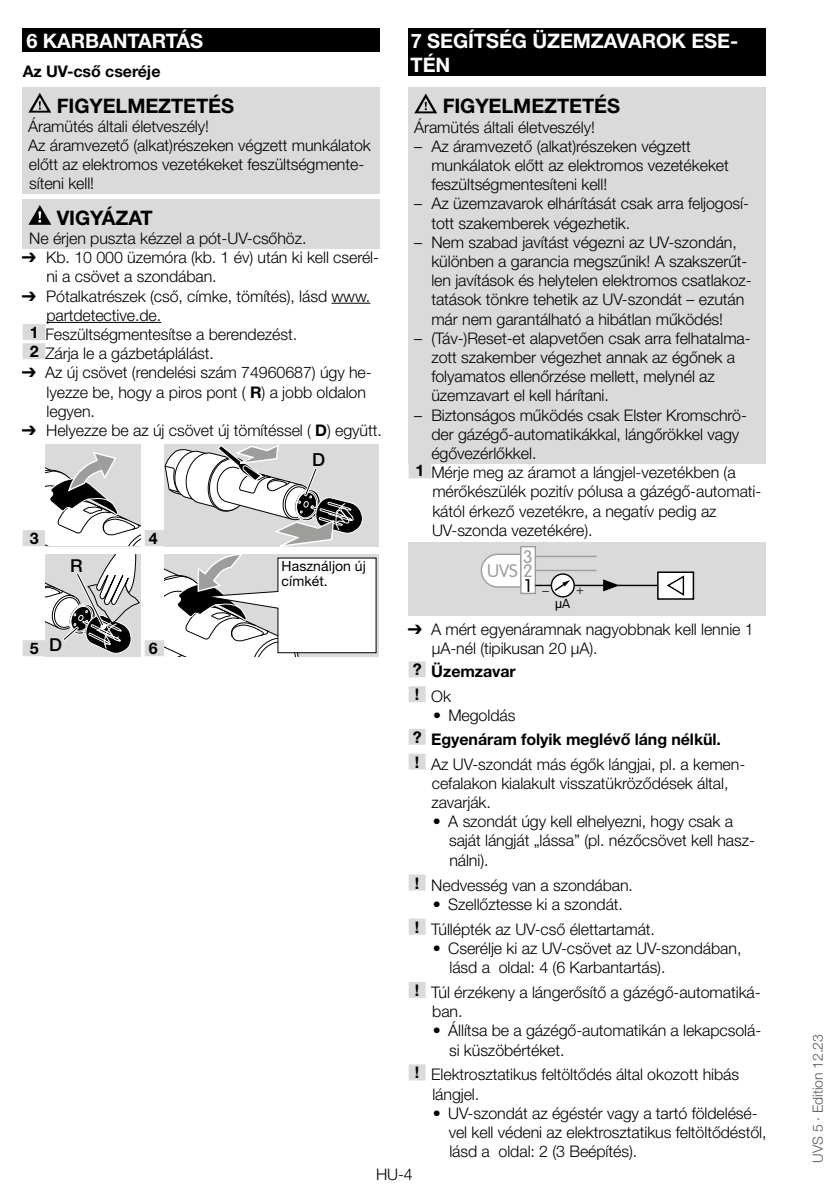
<style>
.page{position:relative;width:840px;height:1191px;background:#fff}
.page>*{position:absolute;margin:0;border:0;box-sizing:border-box;transform-origin:0 0}
.t1{font:700 20px "Helvetica Neue LT Pro";letter-spacing:-.005em;color:#fff}
.t2{font:700 20px "Helvetica Neue LT Pro";letter-spacing:-.005em;color:#000}
.t3{font:300 18px "VAG Rounded Std";color:#9d9d9c}
.t4{font:500 18px "Helvetica Neue LT Pro";color:#000}
.t5{font:300 18px "VAG Rounded Std";color:#000}
.t6{font:500 17.8px "Helvetica Neue LT Pro";color:#000}
.t7{font:300 16px/19.2px "Helvetica Neue LT Pro";letter-spacing:-.005em;color:#000}
.t8{font:700 16px/24.8px "Helvetica Neue LT Pro";letter-spacing:-.005em;color:#000}
.t9{font:14px/15px "Helvetica Neue LT Pro";letter-spacing:.005em;color:#000}
.t10{font:300 14px "Helvetica Neue LT Pro";letter-spacing:-.005em;color:#575756}
.t11{font:300 13px "Helvetica Neue LT Pro";color:#000}
.t12{font:300 13px "VAG Rounded Std";color:#000}
.s1{font-family:"Arial Unicode MS";font-weight:400}
.s2{font-weight:700}
.s3{font-weight:300}
</style>
<div class="page">
<div style="left:23px;top:28px;width:357px;height:24px;background:#000"></div>
<div style="left:23px;top:87px;width:357px;height:31px;background:#dadada"></div>
<div style="left:23px;top:115px;width:357px;height:21px;background:#dadada"></div>
<div style="left:23px;top:134px;width:357px;height:60px;background:#dadada"></div>
<div style="left:23px;top:199px;width:357px;height:31px;background:#dadada"></div>
<div style="left:23px;top:227px;width:357px;height:21px;background:#dadada"></div>
<hr style="left:331px;top:303px;width:39px;height:1px;background:#000">
<hr style="left:46px;top:322px;width:115px;height:1px;background:#000">
<div style="left:23px;top:324px;width:22px;height:16px;background:#dadada"></div>
<div style="left:23px;top:343px;width:22px;height:16px;background:#dadada"></div>
<div style="left:23px;top:530px;width:22px;height:16px;background:#dadada"></div>
<div style="left:145px;top:530px;width:19px;height:16px;background:#dadada"></div>
<div style="left:23px;top:640px;width:22px;height:16px;background:#dadada"></div>
<div style="left:145px;top:640px;width:19px;height:16px;background:#dadada"></div>
<svg style="left:28px;top:93px;width:23px;height:20px"></svg>
<svg style="left:28px;top:205px;width:23px;height:20px"></svg>
<div style="left:45px;top:444px;width:96px;height:102px;background:#dadada"></div>
<svg style="left:45px;top:452px;width:96px;height:93px"></svg>
<div style="left:164px;top:444px;width:215px;height:102px;background:#dadada"></div>
<svg style="left:164px;top:444px;width:199px;height:102px"></svg>
<svg style="left:45px;top:555px;width:96px;height:100px"></svg>
<svg style="left:164px;top:554px;width:212px;height:102px"></svg>
<div style="left:408px;top:28px;width:357px;height:48px;background:#000"></div>
<div style="left:408px;top:88px;width:357px;height:31px;background:#dadada"></div>
<div style="left:408px;top:115px;width:357px;height:22px;background:#dadada"></div>
<div style="left:408px;top:135px;width:357px;height:60px;background:#dadada"></div>
<div style="left:408px;top:192px;width:357px;height:41px;background:#dadada"></div>
<div style="left:408px;top:231px;width:357px;height:98px;background:#dadada"></div>
<div style="left:408px;top:327px;width:357px;height:79px;background:#dadada"></div>
<div style="left:408px;top:403px;width:357px;height:60px;background:#dadada"></div>
<div style="left:408px;top:462px;width:23px;height:16px;background:#dadada"></div>
<div style="left:408px;top:661px;width:17px;height:16px;background:#dadada"></div>
<div style="left:408px;top:686px;width:17px;height:16px;background:#dadada"></div>
<div style="left:408px;top:728px;width:17px;height:16px;background:#dadada"></div>
<div style="left:408px;top:753px;width:17px;height:16px;background:#dadada"></div>
<div style="left:408px;top:874px;width:17px;height:16px;background:#dadada"></div>
<div style="left:408px;top:918px;width:17px;height:16px;background:#dadada"></div>
<div style="left:408px;top:982px;width:17px;height:16px;background:#dadada"></div>
<div style="left:408px;top:1064px;width:17px;height:16px;background:#dadada"></div>
<svg style="left:414px;top:93px;width:23px;height:20px"></svg>
<div style="left:408px;top:542px;width:357px;height:73px;background:#dadada"></div>
<svg style="left:480px;top:553px;width:40px;height:35px"></svg>
<hr style="left:535px;top:556px;width:61px;height:1px;background:#9d9d9c">
<hr style="left:535px;top:570px;width:61px;height:1px;background:#9d9d9c">
<div style="left:520px;top:546px;width:15px;height:47px;background:#fff"></div>
<div style="left:520px;top:546px;width:15px;height:48px;border:1px solid #9d9d9c"></div>
<hr style="left:535px;top:585px;width:130px;height:1px;background:#000">
<svg style="left:602px;top:579px;width:17px;height:12px"></svg>
<div style="left:657px;top:572px;width:36px;height:27px;background:#fff"></div>
<div style="left:656px;top:571px;width:37px;height:29px;border:2px solid #000"></div>
<svg style="left:667px;top:575px;width:18px;height:21px"></svg>
<svg style="left:551px;top:574px;width:23px;height:23px"></svg>
<div style="left:550px;top:573px;width:24px;height:24px;border:1px solid #000;border-radius:50%"></div>
<svg style="left:552px;top:580px;width:18px;height:12px"></svg>
<p class="t1" style="left:26px;top:28px;width:31px">6 KAR</p>
<p class="t1" style="left:85px;top:28px;width:119px">BANTARTÁS</p>
<p class="t8" style="left:23px;top:59px;width:139px">Az UV-cső cseréje</p>
<p class="t2" style="left:57px;top:93px;width:33px">FIGYELMEZ</p>
<p class="t2" style="left:171px;top:93px;width:64px">TETÉS</p>
<p class="t7" style="left:28px;top:116px;width:344px">Áramütés általi életveszély!<br>Az áramvezető (alkat)részeken végzett munkálatok előtt az elektromos vezetékeket feszültségmente&shy;síteni kell!</p>
<p class="t2" style="left:57px;top:205px;width:97px">VIGYÁZAT</p>
<p class="t7" style="left:29px;top:228px;width:279px">Ne érjen puszta kézzel a pót-UV-csőhöz.</p>
<p class="t7" style="left:46px;top:247px;width:334px;text-indent:-24px"><span class="s1">➔</span> Kb. 10 000 üzemóra (kb. 1 év) után ki kell cserél&shy;ni a csövet a szondában.</p>
<p class="t7" style="left:22px;top:286px;width:350px"><span class="s1">➔</span> Pótalkatrészek (cső, címke, tömítés), lásd www.</p>
<p class="t7" style="left:46px;top:305px;width:116px">partdetective.de.</p>
<p class="t7" style="left:30px;top:324px;width:269px"><span class="s2">1</span> Feszültségmentesítse a berendezést.</p>
<p class="t7" style="left:30px;top:343px;width:186px"><span class="s2">2</span> Zárja le a gázbetáplálást.</p>
<p class="t7" style="left:47px;top:363px;width:326px;text-indent:-25px"><span class="s1">➔</span> Az új csövet (rendelési szám 74960687) úgy he&shy;lyezze be, hogy a piros pont ( <span class="s2">R</span>) a jobb oldalon legyen.</p>
<p class="t7" style="left:22px;top:420px;width:361px"><span class="s1">➔</span> Helyezze be az új csövet új tömítéssel ( <span class="s2">D</span>) együtt.</p>
<p class="t8" style="left:30px;top:526px;width:10px">3</p>
<p class="t8" style="left:149px;top:526px;width:10px">4</p>
<p class="t6" style="left:70px;top:555px;width:14px">R</p>
<p class="t8" style="left:30px;top:636px;width:34px">5 <sup>D</sup></p>
<p class="t8" style="left:149px;top:636px;width:10px">6</p>
<p class="t4" style="left:312px;top:448px;width:14px">D</p>
<p class="t9" style="left:281px;top:558px;width:86px">Használjon új címkét.</p>
<p class="t1" style="left:410px;top:28px;width:152px">7 SEG ÍTSÉG ÜZEMZA</p>
<p class="t1" style="left:616px;top:28px;width:28px">VAROK</p>
<p class="t1" style="left:691px;top:28px;width:48px">ESE-</p>
<p class="t1" style="left:410px;top:52px;width:41px">TÉN</p>
<p class="t2" style="left:442px;top:94px;width:33px">FIGYELMEZ</p>
<p class="t2" style="left:556px;top:94px;width:64px">TETÉS</p>
<p class="t7" style="left:414px;top:117px;width:182px">Áramütés általi életveszély!</p>
<p class="t7" style="left:431px;top:136px;width:299px;text-indent:-17px">– Az áramvezető (alkat)részeken végzett munkálatok előtt az elektromos vezetékeket feszültségmentesíteni kell!</p>
<p class="t7" style="left:431px;top:194px;width:319px;text-indent:-17px">– Az üzemzavarok elhárítását csak arra feljogosí&shy;tott szakemberek végezhetik.</p>
<p class="t7" style="left:431px;top:232px;width:322px;text-indent:-17px">– Nem szabad javítást végezni az UV-szondán, különben a garancia megszűnik! A szakszerűt&shy;len javítások és helytelen elektromos csatlakoz&shy;tatások tönkre tehetik az UV-szondát – ezután már nem garantálható a hibátlan működés!</p>
<p class="t7" style="left:431px;top:328px;width:321px;text-indent:-17px">– (Táv-)Reset-et alapvetően csak arra felhatalma&shy;zott szakember végezhet annak az égőnek a folyamatos ellenőrzése mellett, melynél az üzemzavart el kell hárítani.</p>
<p class="t7" style="left:414px;top:405px;width:334px">– Biztonságos működés csak Elster Kromschrö-</p>
<p class="t7" style="left:431px;top:424px;width:309px">der gázégő-automatikákkal, lángőrökkel vagy</p>
<p class="t7" style="left:431px;top:443px;width:107px">égővezérlőkkel.</p>
<p class="t7" style="left:415px;top:462px;width:321px"><span class="s2">1</span> Mérje meg az áramot a lángjel-vezetékben (a</p>
<p class="t7" style="left:432px;top:482px;width:330px">mérőkészülék pozitív pólusa a gázégő-automati-</p>
<p class="t7" style="left:432px;top:501px;width:285px">kától érkező vezetékre, a negatív pedig az</p>
<p class="t7" style="left:432px;top:520px;width:162px">UV-szonda vezetékére).</p>
<p class="t3" style="left:487px;top:561px;width:47px">UVS 2</p>
<p class="t5" style="left:524px;top:575px;width:8px">1</p>
<p class="t3" style="left:523px;top:546px;width:11px">3</p>
<p class="t11" style="left:542px;top:581px;width:43px">– +</p>
<p class="t12" style="left:555px;top:596px;width:16px">µA</p>
<p class="t7" style="left:431px;top:619px;width:323px;text-indent:-24px"><span class="s1">➔</span> A mért egyenáramnak nagyobbnak kell lennie 1 μA-nél (tipikusan 20 μA).</p>
<p class="t8" style="left:412px;top:659px;width:104px">? Üzemzavar ! <span class="s3">Ok</span></p>
<p class="t7" style="left:433px;top:706px;width:84px">• Megoldás</p>
<p class="t7" style="left:412px;top:726px;width:334px;line-height:24.8px"><span class="s2">? Egyenáram folyik meglévő láng nélkül.<br>!</span> Az UV-szondát más égők lángjai, pl. a kemen-</p>
<p class="t7" style="left:431px;top:773px;width:298px">cefalakon kialakult visszatükröződések által, zavarják.</p>
<p class="t7" style="left:449px;top:811px;width:307px;text-indent:-16px">• A szondát úgy kell elhelyezni, hogy csak a saját lángját „lássa” (pl. nézőcsövet kell hasz&shy;nálni).</p>
<p class="t7" style="left:414px;top:875px;width:219px"><span class="s2">!</span> Nedvesség van a szondában.</p>
<p class="t7" style="left:414px;top:891px;width:241px;line-height:24.8px;text-indent:18px">• Szellőztesse ki a szondát.<br><span class="s2">!</span> Túllépték az UV-cső élettartamát.</p>
<p class="t7" style="left:449px;top:938px;width:293px;text-indent:-17px">• Cserélje ki az UV-csövet az UV-szondában, lásd a oldal: 4 (6 Karbantartás).</p>
<p class="t7" style="left:432px;top:982px;width:330px;text-indent:-17px"><span class="s2">!</span> Túl érzékeny a lángerősítő a gázégő-automatiká&shy;ban.</p>
<p class="t7" style="left:449px;top:1020px;width:313px;text-indent:-16px">• Állítsa be a gázégő-automatikán a lekapcsolá&shy;si küszöbértéket.</p>
<p class="t7" style="left:432px;top:1064px;width:308px;text-indent:-18px"><span class="s2">!</span> Elektrosztatikus feltöltődés által okozott hibás lángjel.</p>
<p class="t7" style="left:448px;top:1103px;width:319px;text-indent:-16px">• UV-szondát az égéstér vagy a tartó földelésé&shy;vel kell védeni az elektrosztatikus feltöltődéstől, lásd a oldal: 2 (3 Beépítés).</p>
<p class="t7" style="left:376px;top:1164px;width:38px">HU-4</p>
<p class="t10" style="left:809px;top:1162px;width:130px;rotate:-90deg">UVS 5 · Edition 12.23</p>
</div>
